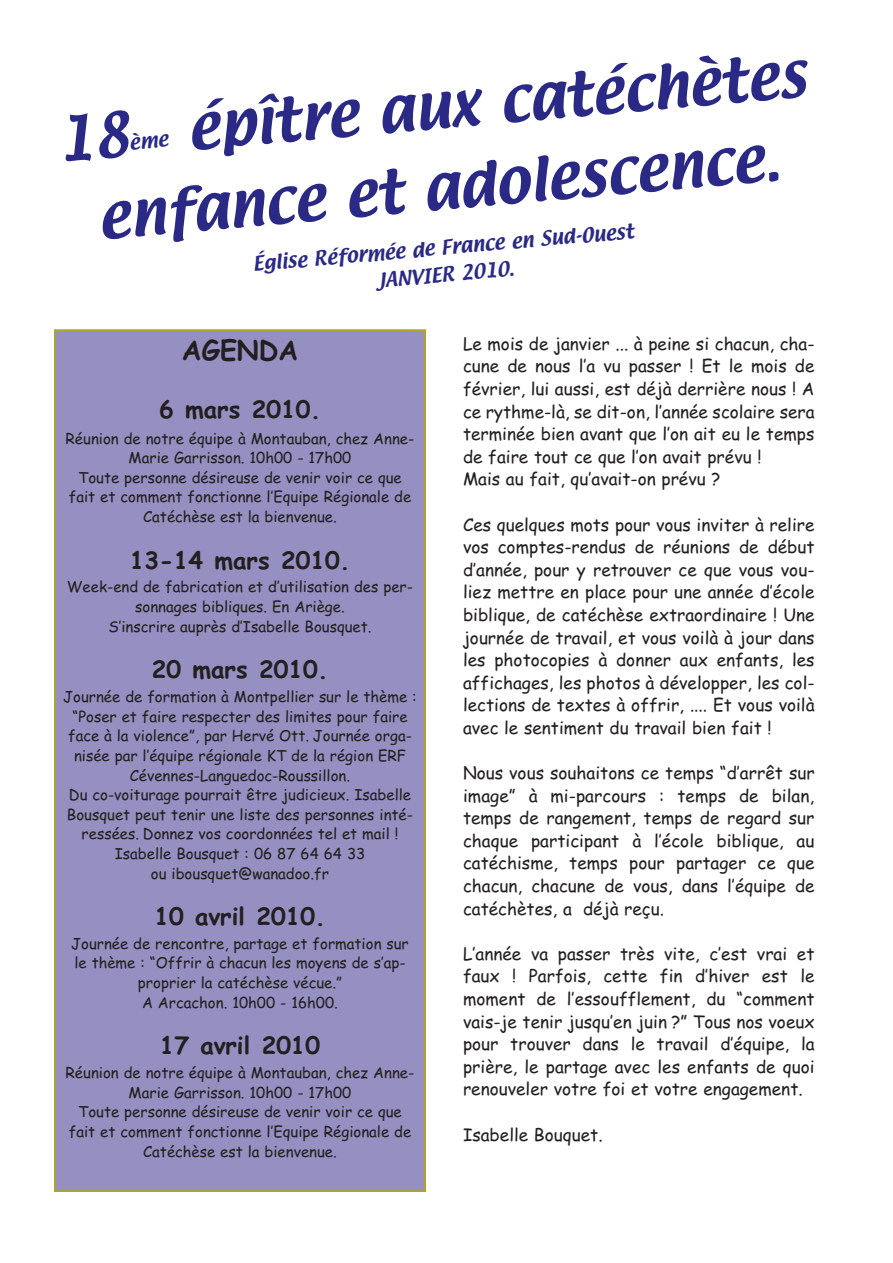
<style>
.page{position:relative;width:893px;height:1263px;background:#fff}
.page>*{position:absolute;margin:0;border:0;box-sizing:border-box;transform-origin:0 0}
.t1{font:54px/81px "Textile";color:#2a2a86}
.t2{font:700 27px "Comic Sans MS";color:#231f20}
.t3{font:700 24px "Comic Sans MS";color:#231f20}
.t4{font:18px/27px "Textile";color:#2a2a86;text-align:center}
.t5{font:17.25px/22.6px "Comic Sans MS";color:#231f20;text-align:justify}
.t6{font:15px/19.6px "Comic Sans MS";color:#231f20;text-align:center}
</style>
<div class="page">
<div style="left:55px;top:330px;width:370px;height:861px;background:#9590c1"></div>
<div style="left:54px;top:329px;width:372px;height:863px;border:2px solid #b5a901"></div>
<h1 class="t1" style="left:87px;top:100px;width:719px;text-indent:97px;rotate:-5deg">épître aux catéchètes enfance et adolescence.</h1>
<p class="t4" style="left:252px;top:252px;width:384px;rotate:-5deg">Église Réformée de France en Sud-Ouest<br>JANVIER 2010.</p>
<h2 class="t2" style="left:182px;top:335px;width:118px">AGENDA</h2>
<h3 class="t3" style="left:159px;top:396px;width:163px">6 mars 2010.</h3>
<p class="t6" style="left:66px;top:428px;width:350px">Réunion de notre équipe à Montauban, chez Anne-Marie Garrisson. 10h00 - 17h00<br>Toute personne désireuse de venir voir ce que fait et comment fonctionne l’Equipe Régionale de Catéchèse est la bienvenue.</p>
<h3 class="t3" style="left:130px;top:546px;width:222px">13-14 mars 2010.</h3>
<p class="t6" style="left:67px;top:577px;width:348px">Week-end de fabrication et d’utilisation des per&shy;sonnages bibliques. En Ariège.<br>S’inscrire auprès d’Isabelle Bousquet.</p>
<h3 class="t3" style="left:152px;top:656px;width:178px">20 mars 2010.</h3>
<p class="t6" style="left:63px;top:687px;width:355px">Journée de formation à Montpellier sur le thème : “Poser et faire respecter des limites pour faire face à la violence”, par Hervé Ott. Journée orga&shy;nisée par l’équipe régionale KT de la région ERF Cévennes-Languedoc-Roussillon.<br>Du co-voiturage pourrait être judicieux. Isabelle Bousquet peut tenir une liste des personnes inté&shy;ressées. Donnez vos coordonnées tel et mail !<br>Isabelle Bousquet : 06 87 64 64 33<br>ou ibousquet@wanadoo.fr</p>
<h3 class="t3" style="left:154px;top:903px;width:172px">10 avril 2010.</h3>
<p class="t6" style="left:71px;top:934px;width:339px">Journée de rencontre, partage et formation sur le thème : “Offrir à chacun les moyens de s’ap&shy;proprier la catéchèse vécue.”<br>A Arcachon. 10h00 - 16h00.</p>
<h3 class="t3" style="left:160px;top:1032px;width:162px">17 avril 2010</h3>
<p class="t6" style="left:66px;top:1063px;width:350px">Réunion de notre équipe à Montauban, chez Anne-Marie Garrisson. 10h00 - 17h00<br>Toute personne désireuse de venir voir ce que fait et comment fonctionne l’Equipe Régionale de Catéchèse est la bienvenue.</p>
<p class="t5" style="left:463px;top:333px;width:353px;text-align:left">Le mois de janvier ... à peine si chacun, cha&shy;cune de nous l’a vu passer ! Et le mois de février, lui aussi, est déjà derrière nous ! A ce rythme-là, se dit-on, l’année scolaire sera terminée bien avant que l’on ait eu le temps de faire tout ce que l’on avait prévu !<br>Mais au fait, qu’avait-on prévu ?</p>
<p class="t5" style="left:463px;top:513px;width:353px">Ces quelques mots pour vous inviter à relire vos comptes-rendus de réunions de début d’année, pour y retrouver ce que vous vou&shy;liez mettre en place pour une année d’école biblique, de catéchèse extraordinaire ! Une journée de travail, et vous voilà à jour dans les photocopies à donner aux enfants, les affichages, les photos à développer, les col&shy;lections de textes à offrir, .... Et vous voilà avec le sentiment du travail bien fait !</p>
<p class="t5" style="left:463px;top:762px;width:353px">Nous vous souhaitons ce temps “d’arrêt sur image” à mi-parcours : temps de bilan, temps de rangement, temps de regard sur chaque participant à l’école biblique, au catéchisme, temps pour partager ce que chacun, chacune de vous, dans l’équipe de catéchètes, a déjà reçu.</p>
<p class="t5" style="left:463px;top:942px;width:353px">L’année va passer très vite, c’est vrai et faux ! Parfois, cette fin d’hiver est le moment de l’essoufflement, du “comment vais-je tenir jusqu’en juin ?” Tous nos voeux pour trouver dans le travail d’équipe, la prière, le partage avec les enfants de quoi renouveler votre foi et votre engagement.</p>
<p class="t5" style="left:463px;top:1123px;width:141px">Isabelle Bouquet.</p>
</div>
